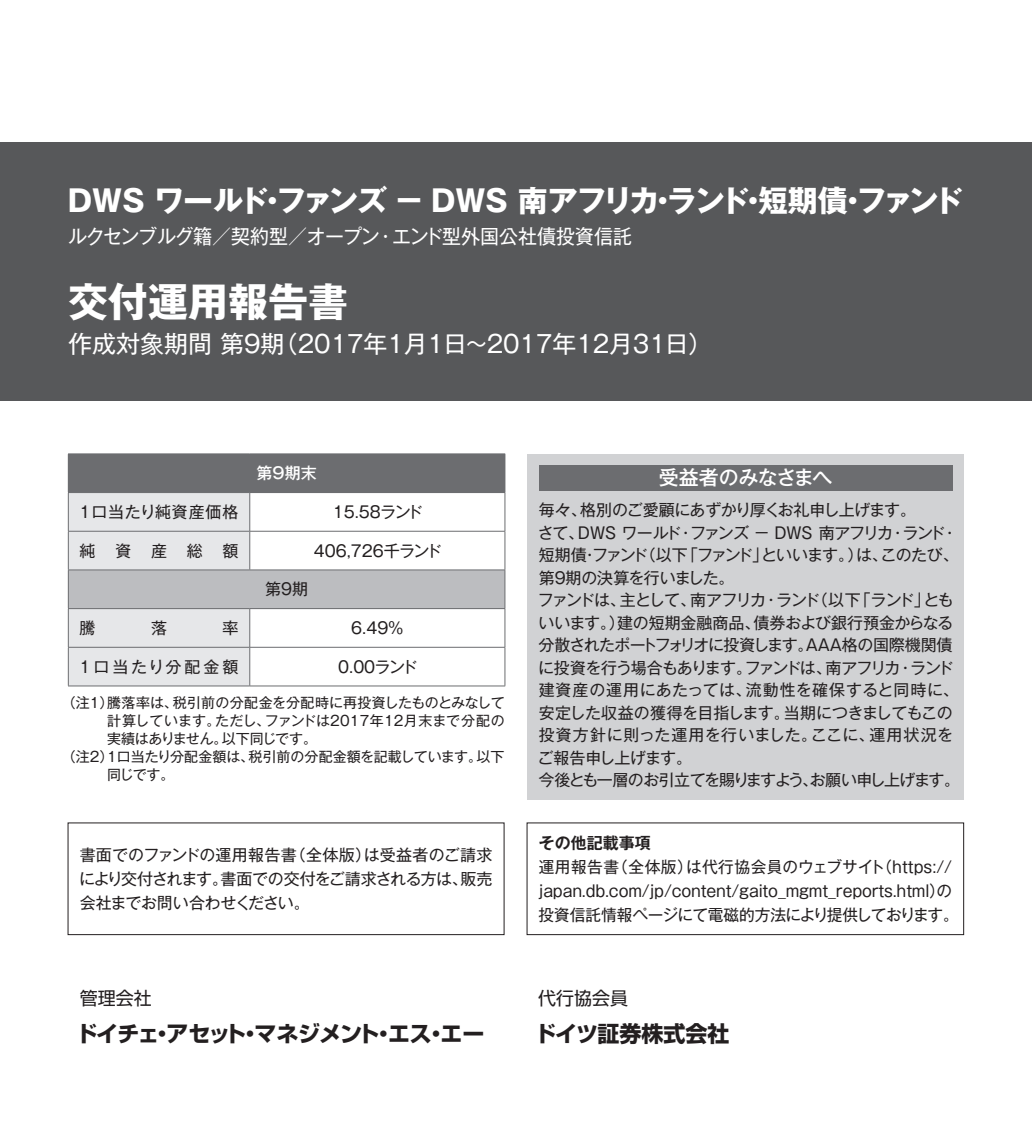
<style>
.page{position:relative;width:1032px;height:1134px;background:#fff}
.page>*{position:absolute;margin:0;border:0;box-sizing:border-box;transform-origin:0 0}
.t1{font:700 40px "Gothic MB101 Pr 5";color:#fff}
.t2{font:700 30px "Gothic MB101 Pr 5";letter-spacing:-.035em;color:#fff}
.t3{font:24px "Gothic MB101 Pr 5";color:#fff}
.t4{font:700 22px "Shin Go Pr 5";letter-spacing:-.045em;color:#231f20}
.t5{font:700 22px "Shin Go Pr 5";color:#231f20}
.t6{font:20px "Gothic MB101 Pr 5";letter-spacing:-.02em;color:#fff;scale:.95 1}
.t7{font:500 20px "Gothic MB101 Pr 5";letter-spacing:-.025em;color:#fff}
.t8{font:18px "Shin Go Pr 5";color:#231f20}
.t9{font:16px/22.4px "Gothic MB101 Pr 5";letter-spacing:-.025em;color:#231f20}
.t10{font:16px/24px "Gothic MB101 Pro";letter-spacing:-.01em;color:#231f20;text-align:justify}
.t11{font:16px "Gothic MB101 Pr 5";color:#231f20}
.t12{font:16px "Gothic MB101 Pr 5";letter-spacing:.05em;color:#231f20}
.t13{font:16px "Gothic MB101 Pr 5";letter-spacing:.18em;color:#231f20}
.t14{font:700 16px "Gothic MB101 Pro De";color:#231f20}
.t15{font:500 16px "Gothic MB101 Pr 5";color:#fff}
.t16{font:14px "Gothic MB101 Pr 5";color:#231f20}
.t17{font:14px "Gothic MB101 Pr 5";letter-spacing:-.03em;color:#231f20}
</style>
<div class="page">
<div style="left:0;top:142px;width:1032px;height:258px;background:#57585a"></div>
<div style="left:527px;top:454px;width:437px;height:345px;background:#d1d2d4"></div>
<div style="left:539px;top:465px;width:413px;height:26px;background:#6c6d70"></div>
<div style="left:68px;top:454px;width:437px;height:39px;background:#6c6d70"></div>
<div style="left:69px;top:493px;width:180px;height:77px;background:#e6e7e9"></div>
<div style="left:68px;top:570px;width:437px;height:39px;background:#bcbdc0"></div>
<div style="left:69px;top:609px;width:180px;height:77px;background:#e6e7e9"></div>
<hr style="left:68px;top:453px;width:182px;height:1px;background:#6c6d70">
<hr style="left:250px;top:453px;width:255px;height:1px;background:#6c6d70">
<hr style="left:505px;top:454px;width:1px;height:38px;background:#6c6d70">
<hr style="left:68px;top:493px;width:1px;height:38px;background:#6c6d70">
<hr style="left:249px;top:493px;width:1px;height:38px;background:#6c6d70">
<hr style="left:505px;top:493px;width:1px;height:38px;background:#6c6d70">
<hr style="left:68px;top:531px;width:182px;height:1px;background:#6c6d70">
<hr style="left:68px;top:531px;width:1px;height:39px;background:#6c6d70">
<hr style="left:250px;top:531px;width:255px;height:1px;background:#6c6d70">
<hr style="left:249px;top:531px;width:1px;height:39px;background:#6c6d70">
<hr style="left:505px;top:531px;width:1px;height:39px;background:#6c6d70">
<hr style="left:68px;top:570px;width:182px;height:1px;background:#6c6d70">
<hr style="left:68px;top:570px;width:1px;height:38px;background:#6c6d70">
<hr style="left:250px;top:570px;width:255px;height:1px;background:#6c6d70">
<hr style="left:505px;top:570px;width:1px;height:38px;background:#6c6d70">
<hr style="left:68px;top:608px;width:182px;height:1px;background:#6c6d70">
<hr style="left:68px;top:609px;width:1px;height:38px;background:#6c6d70">
<hr style="left:250px;top:608px;width:255px;height:1px;background:#6c6d70">
<hr style="left:249px;top:609px;width:1px;height:38px;background:#6c6d70">
<hr style="left:505px;top:609px;width:1px;height:38px;background:#6c6d70">
<hr style="left:68px;top:647px;width:182px;height:1px;background:#6c6d70">
<hr style="left:68px;top:647px;width:1px;height:39px;background:#6c6d70">
<hr style="left:250px;top:647px;width:255px;height:1px;background:#6c6d70">
<hr style="left:249px;top:647px;width:1px;height:39px;background:#6c6d70">
<hr style="left:505px;top:647px;width:1px;height:39px;background:#6c6d70">
<hr style="left:68px;top:686px;width:182px;height:1px;background:#6c6d70">
<hr style="left:250px;top:686px;width:255px;height:1px;background:#6c6d70">
<div style="left:68px;top:823px;width:436px;height:112px;border:1px solid #231f20"></div>
<div style="left:527px;top:823px;width:437px;height:112px;border:1px solid #231f20"></div>
<h2 class="t2" style="left:68px;top:176px;width:897px">DWS ワールド・ファンズ − DWS 南アフリカ・ランド・短期債・ファンド</h2>
<p class="t6" style="left:68px;top:219px;width:595px">ルクセンブルグ籍／契約型／オープン・エンド型外国公社債投資信託</p>
<h1 class="t1" style="left:68px;top:269px;width:281px">交付運用報告書</h1>
<h3 class="t3" style="left:68px;top:324px;width:645px">作成対象期間 第9期（2017年1月1日〜2017年12月31日）</h3>
<p class="t15" style="left:257px;top:460px;width:62px">第9期末</p>
<p class="t12" style="left:80px;top:499px;width:160px">1口当たり純資産価格</p>
<p class="t9" style="left:333px;top:499px;width:92px">15.58ランド</p>
<p class="t9" style="left:80px;top:538px;width:160px">純資産総額</p>
<p class="t11" style="left:314px;top:537px;width:130px">406,726千ランド</p>
<p class="t9" style="left:265px;top:577px;width:44px">第9期</p>
<p class="t9" style="left:80px;top:615px;width:17px">騰</p>
<p class="t9" style="left:151px;top:615px;width:17px">落</p>
<p class="t9" style="left:222px;top:615px;width:17px">率</p>
<p class="t9" style="left:351px;top:615px;width:54px">6.49％</p>
<p class="t13" style="left:80px;top:653px;width:160px">1口当たり分配金額</p>
<p class="t9" style="left:338px;top:654px;width:81px">0.00ランド</p>
<p class="t16" style="left:62px;top:691px;width:444px">（注1）騰落率は、税引前の分配金を分配時に再投資したものとみなして</p>
<p class="t16" style="left:107px;top:709px;width:399px">計算しています。ただし、ファンドは2017年12月末まで分配の</p>
<p class="t17" style="left:107px;top:727px;width:211px">実績はありません。以下同じです。</p>
<p class="t16" style="left:62px;top:745px;width:444px">（注2）1口当たり分配金額は、税引前の分配金額を記載しています。以下</p>
<p class="t16" style="left:107px;top:763px;width:69px">同じです。</p>
<p class="t10" style="left:79px;top:840px;width:415px">書面でのファンドの運用報告書（全体版）は受益者のご請求により交付されます。書面での交付をご請求される方は、販売会社までお問い合わせください。</p>
<p class="t7" style="left:659px;top:461px;width:175px">受益者のみなさまへ</p>
<p class="t9" style="left:538px;top:497px;width:424px">毎々、格別のご愛顧にあずかり厚くお礼申し上げます。<br>さて、DWS ワールド・ファンズ − DWS 南アフリカ・ランド・短期債・ファンド（以下「ファンド」といいます。）は、このたび、第9期の決算を行いました。<br>ファンドは、主として、南アフリカ・ランド（以下「ランド」ともいいます。）建の短期金融商品、債券および銀行預金からなる分散されたポートフォリオに投資します。AAA格の国際機関債に投資を行う場合もあります。ファンドは、南アフリカ・ランド建資産の運用にあたっては、流動性を確保すると同時に、安定した収益の獲得を目指します。当期につきましてもこの投資方針に則った運用を行いました。ここに、運用状況をご報告申し上げます。<br>今後とも一層のお引立てを賜りますよう、お願い申し上げます。</p>
<p class="t14" style="left:539px;top:829px;width:113px">その他記載事項</p>
<p class="t10" style="left:539px;top:852px;width:422px;text-align:left">運用報告書（全体版）は代行協会員のウェブサイト（https:// japan.db.com/jp/content/gaito_mgmt_reports.html）の投資信託情報ページにて電磁的方法により提供しております。</p>
<p class="t8" style="left:80px;top:984px;width:73px">管理会社</p>
<p class="t8" style="left:538px;top:984px;width:91px">代行協会員</p>
<h3 class="t4" style="left:75px;top:1016px;width:410px">ドイチェ・アセット・マネジメント・エス・エー</h3>
<h3 class="t5" style="left:534px;top:1016px;width:197px">ドイツ証券株式会社</h3>
</div>
